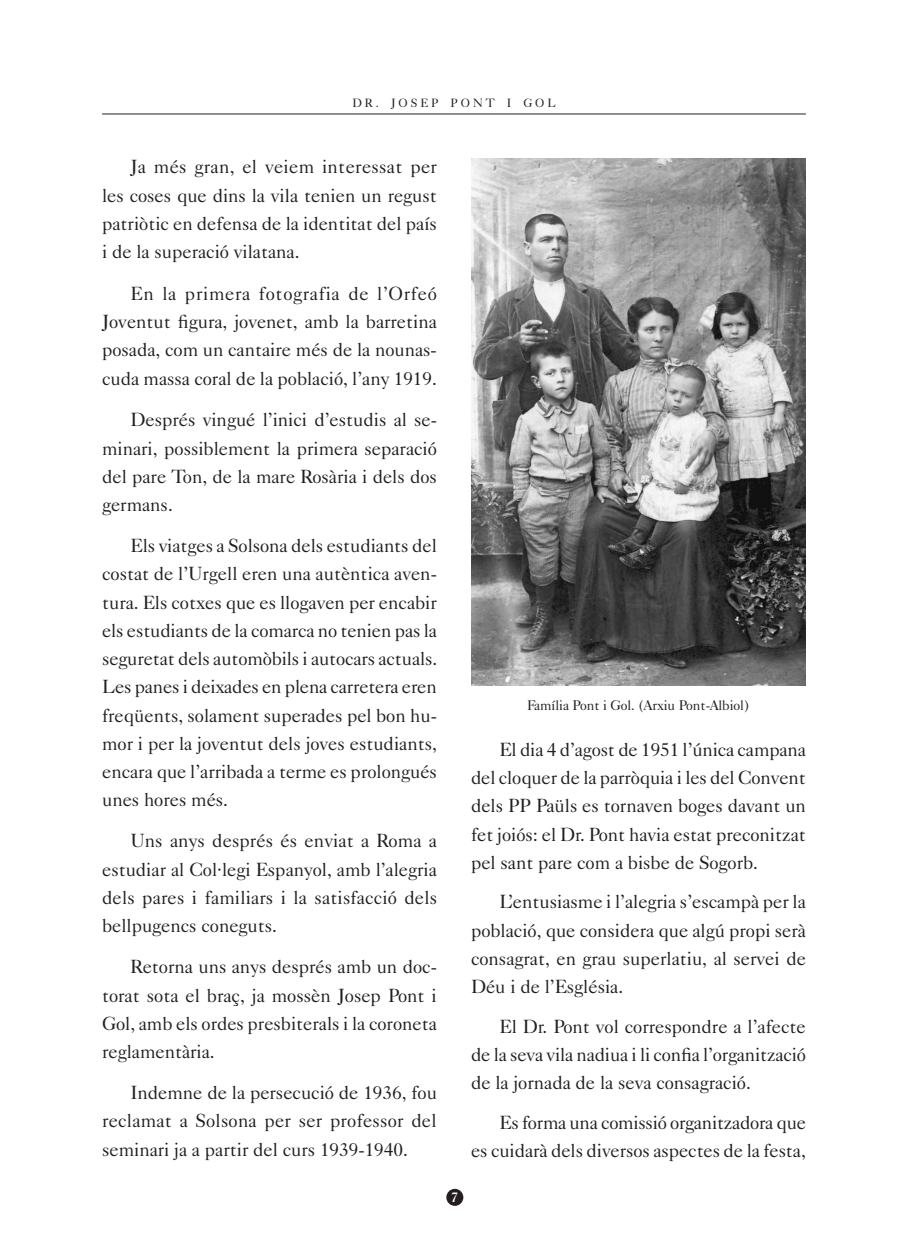
<style>
.page{position:relative;width:908px;height:1248px;background:#fff}
.page>*{position:absolute;margin:0;border:0;box-sizing:border-box;transform-origin:0 0}
.Body_Text_2{font:19px/28.2px "Caslon 540 BT";color:#231f20;text-align:justify}
.t1{font:14px "Caslon 540 BT";color:#231f20}
.t2{font:700 13px "Caslon BT";color:#fff}
.t3{font:12px "Caslon 540 BT";color:#231f20}
</style>
<div class="page">
<hr style="left:102px;top:113px;width:703px;height:1px;background:#231f20">
<div style="left:447px;top:1189px;width:15px;height:15px;background:#231f20;border-radius:50%"></div>
<div style="left:446px;top:1188px;width:17px;height:17px;border:2px solid #231f20;border-radius:50%"></div>
<img style="left:471px;top:159px;width:334px;height:526px">
<p class="t3" style="left:352px;top:96px;width:204px">D R . J O S E P P O N T I G O L</p>
<p class="Body_Text_2" style="left:102px;top:152px;width:336px;text-indent:28px">Ja més gran, el veiem interessat per les coses que dins la vila tenien un regust patriòtic en defensa de la identitat del país i de la superació vilatana.</p>
<p class="Body_Text_2" style="left:102px;top:279px;width:336px;text-indent:28px">En la primera fotografia de l’Orfeó Joventut figura, jovenet, amb la barretina posada, com un cantaire més de la nounas&shy;cuda massa coral de la població, l’any 1919.</p>
<p class="Body_Text_2" style="left:102px;top:405px;width:336px;text-indent:28px">Després vingué l’inici d’estudis al se&shy;minari, possiblement la primera separació del pare Ton, de la mare Rosària i dels dos germans.</p>
<p class="Body_Text_2" style="left:102px;top:531px;width:336px;text-indent:28px">Els viatges a Solsona dels estudiants del costat de l’Urgell eren una autèntica aven&shy;tura. Els cotxes que es llogaven per encabir els estudiants de la comarca no tenien pas la seguretat dels automòbils i autocars actuals.<br>Les panes i deixades en plena carretera eren freqüents, solament superades pel bon hu&shy;mor i per la joventut dels joves estudiants, encara que l’arribada a terme es prolongués unes hores més.</p>
<p class="Body_Text_2" style="left:102px;top:826px;width:336px;text-indent:28px">Uns anys després és enviat a Roma a estudiar al Col·legi Espanyol, amb l’alegria dels pares i familiars i la satisfacció dels bellpugencs coneguts.</p>
<p class="Body_Text_2" style="left:102px;top:952px;width:336px;text-indent:28px">Retorna uns anys després amb un doc&shy;torat sota el braç, ja mossèn Josep Pont i Gol, amb els ordes presbiterals i la coroneta reglamentària.</p>
<p class="Body_Text_2" style="left:102px;top:1078px;width:336px;text-indent:28px">Indemne de la persecució de 1936, fou reclamat a Solsona per ser professor del seminari ja a partir del curs 1939-1940.</p>
<p class="t2" style="left:450px;top:1188px;width:9px">7</p>
<p class="t1" style="left:527px;top:696px;width:224px">Família Pont i Gol. (Arxiu Pont-Albiol)</p>
<p class="Body_Text_2" style="left:471px;top:735px;width:336px;text-indent:28px">El dia 4 d’agost de 1951 l’única campana del cloquer de la parròquia i les del Convent dels PP Paüls es tornaven boges davant un fet joiós: el Dr. Pont havia estat preconitzat pel sant pare com a bisbe de Sogorb.</p>
<p class="Body_Text_2" style="left:471px;top:887px;width:336px;text-indent:28px">L’entusiasme i l’alegria s’escampà per la població, que considera que algú propi serà consagrat, en grau superlatiu, al servei de Déu i de l’Església.</p>
<p class="Body_Text_2" style="left:471px;top:1011px;width:336px;text-indent:28px">El Dr. Pont vol correspondre a l’afecte de la seva vila nadiua i li confia l’organització de la jornada de la seva consagració.</p>
<p class="Body_Text_2" style="left:471px;top:1107px;width:336px;text-align:right">Es forma una comissió organitzadora que<br>es cuidarà dels diversos aspectes de la festa,</p>
</div>
